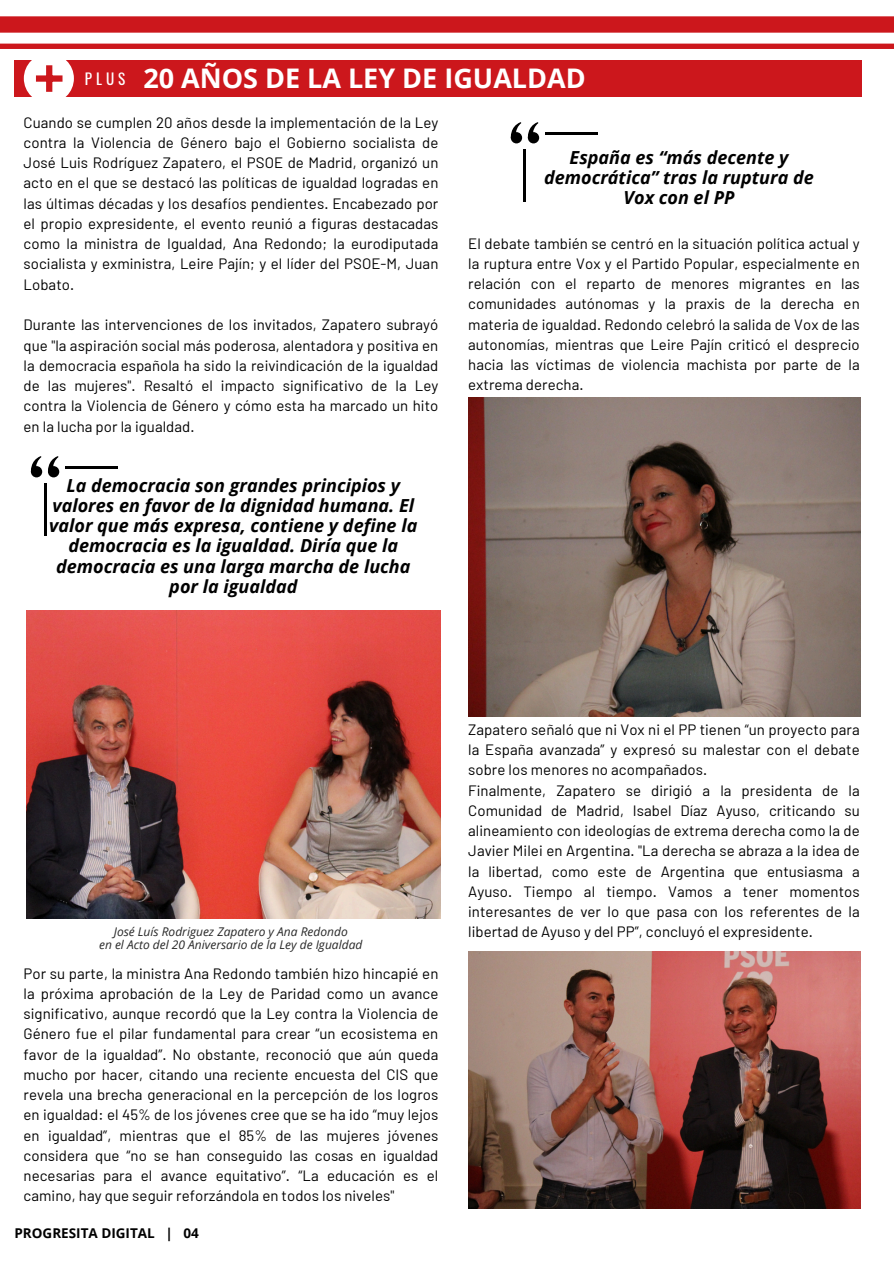
<style>
.page{position:relative;width:894px;height:1264px;background:#fff}
.page>*{position:absolute;margin:0;border:0;box-sizing:border-box;transform-origin:0 0}
.t1{font:700 27px "Open Sans";color:#fff}
.t2{font:italic 700 18px/20.2px "Open Sans";color:#000;text-align:center}
.t3{font:15.15px "Oswald";color:#fff}
.t4{font:15px/20.2px "Barlow";letter-spacing:.005em;color:#000;text-align:justify}
.t5{font:700 13.5px "Open Sans";color:#000}
.t6{font:italic 12px "Open Sans";color:#282828}
</style>
<div class="page">
<svg style="left:0;top:16px;width:893px;height:33px"></svg>
<div style="left:14px;top:60px;width:848px;height:37px;background:#cc171c"></div>
<div style="left:24px;top:53px;width:50px;height:50px;background:#fff;border-radius:50%"></div>
<svg style="left:36px;top:65px;width:26px;height:27px"></svg>
<img style="left:26px;top:610px;width:414px;height:308px">
<img style="left:468px;top:398px;width:391px;height:318px">
<div style="left:48px;top:466px;width:11px;height:11px;background:#000;border-radius:50%"></div>
<div style="left:31px;top:466px;width:11px;height:11px;background:#000;border-radius:50%"></div>
<svg style="left:30px;top:456px;width:29px;height:19px"></svg>
<hr style="left:44px;top:483px;width:2px;height:53px;background:#000">
<hr style="left:65px;top:465px;width:53px;height:3px;background:#000">
<div style="left:510px;top:132px;width:12px;height:11px;background:#000;border-radius:50%"></div>
<svg style="left:510px;top:122px;width:28px;height:20px"></svg>
<hr style="left:523px;top:149px;width:3px;height:53px;background:#000">
<hr style="left:545px;top:132px;width:52px;height:2px;background:#000">
<img style="left:468px;top:951px;width:391px;height:257px">
<p class="t3" style="left:85px;top:66px;width:42px">PLUS</p>
<p class="t1" style="left:143px;top:59px;width:444px">20 AÑOS DE LA LEY DE IGUALDAD</p>
<h4 class="t4" style="left:24px;top:111px;width:416px">Cuando se cumplen 20 años desde la implementación de la Ley contra la Violencia de Género bajo el Gobierno socialista de José Luis Rodríguez Zapatero, el PSOE de Madrid, organizó un acto en el que se destacó las políticas de igualdad logradas en las últimas décadas y los desafíos pendientes. Encabezado por el propio expresidente, el evento reunió a figuras destacadas como la ministra de Igualdad, Ana Redondo; la eurodiputada socialista y exministra, Leire Pajín; y el líder del PSOE-M, Juan Lobato.</h4>
<h4 class="t4" style="left:24px;top:314px;width:416px">Durante las intervenciones de los invitados, Zapatero subrayó que "la aspiración social más poderosa, alentadora y positiva en la democracia española ha sido la reivindicación de la igualdad de las mujeres". Resaltó el impacto significativo de la Ley contra la Violencia de Género y cómo esta ha marcado un hito en la lucha por la igualdad.</h4>
<p class="t2" style="left:49px;top:474px;width:369px">La democracia son grandes principios y valores en favor de la dignidad humana. El valor que más expresa, contiene y define la democracia es la igualdad. Diría que la democracia es una larga marcha de lucha por la igualdad</p>
<h2 class="t2" style="left:544px;top:147px;width:271px">España es “más decente y democrática” tras la ruptura de<br>Vox con el PP</h2>
<h1 class="t4" style="left:468px;top:232px;width:393px">El debate también se centró en la situación política actual y la ruptura entre Vox y el Partido Popular, especialmente en relación con el reparto de menores migrantes en las comunidades autónomas y la praxis de la derecha en materia de igualdad. Redondo celebró la salida de Vox de las autonomías, mientras que Leire Pajín criticó el desprecio hacia las víctimas de violencia machista por parte de la extrema derecha.</h1>
<p class="t6" style="left:114px;top:923px;width:235px">José Luís Rodriguez Zapatero y Ana Redondo</p>
<h2 class="t6" style="left:99px;top:936px;width:265px">en el Acto del 20 Aniversario de la Ley de Igualdad</h2>
<h4 class="t4" style="left:24px;top:962px;width:416px">Por su parte, la ministra Ana Redondo también hizo hincapié en la próxima aprobación de la Ley de Paridad como un avance significativo, aunque recordó que la Ley contra la Violencia de Género fue el pilar fundamental para crear “un ecosistema en favor de la igualdad”. No obstante, reconoció que aún queda mucho por hacer, citando una reciente encuesta del CIS que revela una brecha generacional en la percepción de los logros en igualdad: el 45% de los jóvenes cree que se ha ido “muy lejos en igualdad”, mientras que el 85% de las mujeres jóvenes considera que “no se han conseguido las cosas en igualdad necesarias para el avance equitativo”. “La educación es el camino, hay que seguir reforzándola en todos los niveles"</h4>
<p class="t5" style="left:14px;top:1223px;width:186px">PROGRESITA DIGITAL | 04</p>
<h3 class="t4" style="left:468px;top:718px;width:393px;text-align:left">Zapatero señaló que ni Vox ni el PP tienen “un proyecto para la España avanzada” y expresó su malestar con el debate sobre los menores no acompañados.<br>Finalmente, Zapatero se dirigió a la presidenta de la Comunidad de Madrid, Isabel Díaz Ayuso, criticando su alineamiento con ideologías de extrema derecha como la de Javier Milei en Argentina. "La derecha se abraza a la idea de la libertad, como este de Argentina que entusiasma a Ayuso. Tiempo al tiempo. Vamos a tener momentos interesantes de ver lo que pasa con los referentes de la libertad de Ayuso y del PP”, concluyó el expresidente.</h3>
</div>
